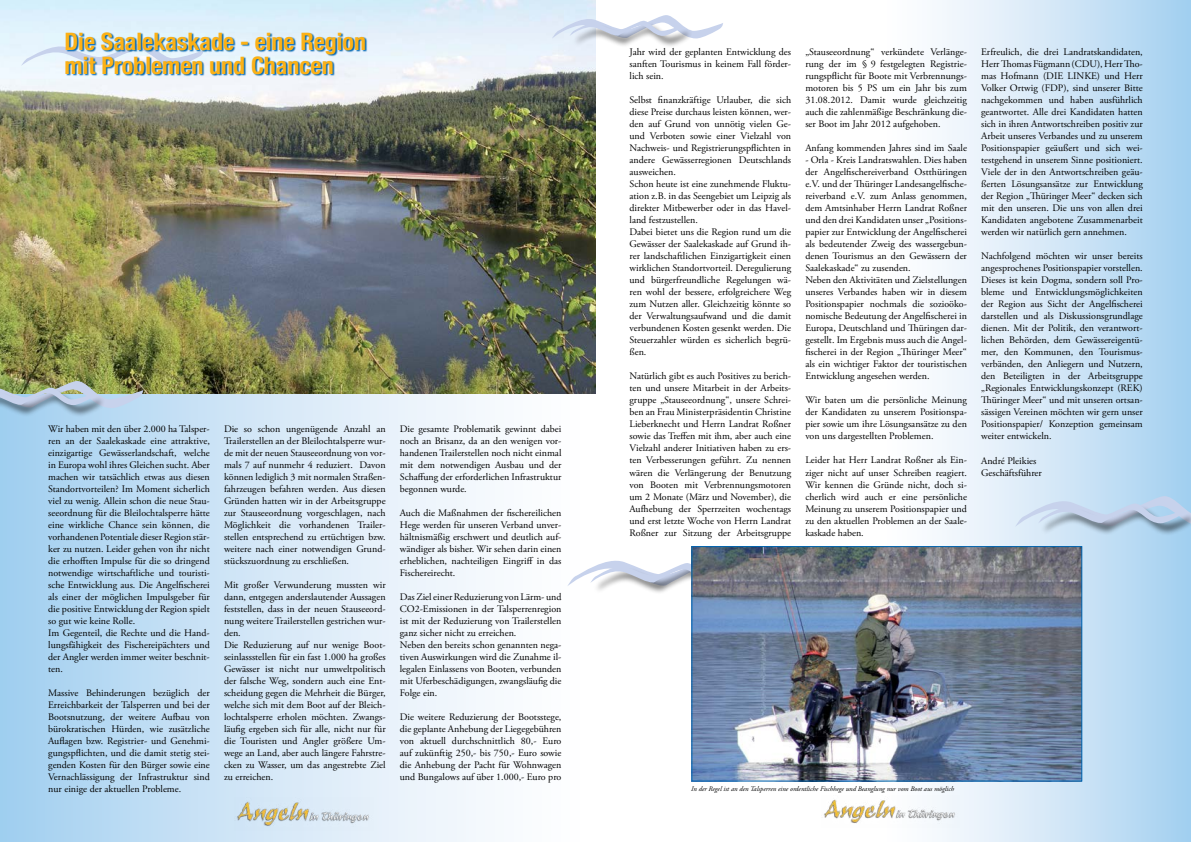
<style>
.page{position:relative;width:1191px;height:842px;background:#fff}
.page>*{position:absolute;margin:0;border:0;box-sizing:border-box;transform-origin:0 0}
.t1{font:700 condensed 24px/24px "Helvetica Neue";color:#fcb116}
.t2{font:10px/12px "Adobe Garamond Pro";color:#000;text-align:justify}
.t3{font:italic 7px "Adobe Garamond Pro";color:#000}
</style>
<div class="page">
<div style="left:0;top:0;width:595px;height:842px;background:linear-gradient(to right,#a6d0f0,#fff)"></div>
<img style="left:0;top:0;width:595px;height:393px">
<div style="left:593px;top:565px;width:154px;height:30px;background:#000;opacity:.51"></div>
<svg style="left:567px;top:554px;width:124px;height:35px"></svg>
<div style="left:0;top:389px;width:106px;height:28px;background:#000;opacity:.51"></div>
<img style="left:0;top:380px;width:143px;height:31px">
<svg style="left:21px;top:41px;width:45px;height:27px"></svg>
<svg style="left:66px;top:33px;width:302px;height:44px;background:#97c1e1"></svg>
<div style="left:572px;top:23px;width:120px;height:25px;background:#000;opacity:.51"></div>
<svg style="left:552px;top:14px;width:171px;height:27px"></svg>
<div style="left:878px;top:0;width:313px;height:842px;background:linear-gradient(to right,#fff,#a7d1f0)"></div>
<img style="left:824px;top:795px;width:136px;height:33px">
<img style="left:234px;top:798px;width:139px;height:32px">
<div style="left:1040px;top:505px;width:151px;height:31px;background:#000;opacity:.51"></div>
<svg style="left:1015px;top:495px;width:176px;height:34px;background:#bbd0e5"></svg>
<img style="left:693px;top:548px;width:387px;height:231px">
<div style="left:691px;top:546px;width:391px;height:235px;border:1px solid #0066b3"></div>
<h1 class="t1" style="left:64px;top:28px;width:303px">Die Saalekaskade - eine Region mit Problemen und Chancen</h1>
<p class="t2" style="left:48px;top:423px;width:163px;text-align:left">Wir haben mit den über 2.000 ha Talsper&shy;ren an der Saalekaskade eine attraktive, einzigartige Gewässerlandschaft, welche in Europa wohl ihres Gleichen sucht. Aber machen wir tatsächlich etwas aus diesen Standortvorteilen? Im Moment sicherlich viel zu wenig. Allein schon die neue Stau&shy;seeordnung für die Bleilochtalsperre hätte eine wirkliche Chance sein können, die vorhandenen Potentiale dieser Region stär&shy;ker zu nutzen. Leider gehen von ihr nicht die erhofften Impulse für die so dringend notwendige wirtschaftliche und touristi&shy;sche Entwicklung aus. Die Angelfischerei als einer der möglichen Impulsgeber für die positive Entwicklung der Region spielt so gut wie keine Rolle.<br>Im Gegenteil, die Rechte und die Hand&shy;lungsfähigkeit des Fischereipächters und der Angler werden immer weiter beschnit&shy;ten.</p>
<p class="t2" style="left:48px;top:687px;width:163px">Massive Behinderungen bezüglich der Erreichbarkeit der Talsperren und bei der Bootsnutzung, der weitere Aufbau von bürokratischen Hürden, wie zusätzliche Auflagen bzw. Registrier- und Genehmi&shy;gungspflichten, und die damit stetig stei&shy;genden Kosten für den Bürger sowie eine Vernachlässigung der Infrastruktur sind nur einige der aktuellen Probleme.</p>
<p class="t2" style="left:224px;top:423px;width:163px">Die so schon ungenügende Anzahl an Trailerstellen an der Bleilochtalsperre wur&shy;de mit der neuen Stauseeordnung von vor&shy;mals 7 auf nunmehr 4 reduziert. Davon können lediglich 3 mit normalen Straßen&shy;fahrzeugen befahren werden. Aus diesen Gründen hatten wir in der Arbeitsgruppe zur Stauseeordnung vorgeschlagen, nach Möglichkeit die vorhandenen Trailer&shy;stellen entsprechend zu ertüchtigen bzw. weitere nach einer notwendigen Grund&shy;stückszuordnung zu erschließen.</p>
<p class="t2" style="left:224px;top:579px;width:163px;text-align:left">Mit großer Verwunderung mussten wir dann, entgegen anderslautender Aussagen feststellen, dass in der neuen Stauseeord&shy;nung weitere Trailerstellen gestrichen wur&shy;den.<br>Die Reduzierung auf nur wenige Boot&shy;seinlassstellen für ein fast 1.000 ha großes Gewässer ist nicht nur umweltpolitisch der falsche Weg, sondern auch eine Ent&shy;scheidung gegen die Mehrheit die Bürger, welche sich mit dem Boot auf der Bleich&shy;lochtalsperre erholen möchten. Zwangs&shy;läufig ergeben sich für alle, nicht nur für die Touristen und Angler größere Um&shy;wege an Land, aber auch längere Fahrstre&shy;cken zu Wasser, um das angestrebte Ziel zu erreichen.</p>
<p class="t2" style="left:400px;top:423px;width:163px">Die gesamte Problematik gewinnt dabei noch an Brisanz, da an den wenigen vor&shy;handenen Trailerstellen noch nicht einmal mit dem notwendigen Ausbau und der Schaffung der erforderlichen Infrastruktur begonnen wurde.</p>
<p class="t2" style="left:400px;top:507px;width:163px">Auch die Maßnahmen der fischereilichen Hege werden für unseren Verband unver&shy;hältnismäßig erschwert und deutlich auf&shy;wändiger als bisher. Wir sehen darin einen erheblichen, nachteiligen Eingriff in das Fischereirecht.</p>
<p class="t2" style="left:400px;top:591px;width:163px;text-align:left">Das Ziel einer Reduzierung von Lärm- und CO2-Emissionen in der Talsperrenregion ist mit der Reduzierung von Trailerstellen ganz sicher nicht zu erreichen.<br>Neben den bereits schon genannten nega&shy;tiven Auswirkungen wird die Zunahme il&shy;legalen Einlassens von Booten, verbunden mit Uferbeschädigungen, zwangsläufig die Folge ein.</p>
<p class="t2" style="left:400px;top:711px;width:163px">Die weitere Reduzierung der Bootsstege, die geplante Anhebung der Liegegebühren von aktuell durchschnittlich 80,- Euro auf zukünftig 250,- bis 750,- Euro sowie die Anhebung der Pacht für Wohnwagen und Bungalows auf über 1.000,- Euro pro</p>
<p class="t2" style="left:629px;top:47px;width:163px">Jahr wird der geplanten Entwicklung des sanften Tourismus in keinem Fall förder&shy;lich sein.</p>
<p class="t2" style="left:629px;top:95px;width:163px;text-align:left">Selbst finanzkräftige Urlauber, die sich diese Preise durchaus leisten können, wer&shy;den auf Grund von unnötig vielen Ge&shy;und Verboten sowie einer Vielzahl von Nachweis- und Registrierungspflichten in andere Gewässerregionen Deutschlands ausweichen.<br>Schon heute ist eine zunehmende Fluktu&shy;ation z.B. in das Seengebiet um Leipzig als direkter Mitbewerber oder in das Havel&shy;land festzustellen.<br>Dabei bietet uns die Region rund um die Gewässer der Saalekaskade auf Grund ih&shy;rer landschaftlichen Einzigartigkeit einen wirklichen Standortvorteil. Deregulierung und bürgerfreundliche Regelungen wä&shy;ren wohl der bessere, erfolgreichere Weg zum Nutzen aller. Gleichzeitig könnte so der Verwaltungsaufwand und die damit verbundenen Kosten gesenkt werden. Die Steuerzahler würden es sicherlich begrü&shy;ßen.</p>
<p class="t2" style="left:629px;top:371px;width:163px">Natürlich gibt es auch Positives zu berich&shy;ten und unsere Mitarbeit in der Arbeits&shy;gruppe „Stauseeordnung“, unsere Schrei&shy;ben an Frau Ministerpräsidentin Christine Lieberknecht und Herrn Landrat Roßner sowie das Treffen mit ihm, aber auch eine Vielzahl anderer Initiativen haben zu ers&shy;ten Verbesserungen geführt. Zu nennen wären die Verlängerung der Benutzung von Booten mit Verbrennungsmotoren um 2 Monate (März und November), die Aufhebung der Sperrzeiten wochentags und erst letzte Woche von Herrn Landrat Roßner zur Sitzung der Arbeitsgruppe</p>
<p class="t2" style="left:805px;top:47px;width:163px">„Stauseeordnung“ verkündete Verlänge&shy;rung der im § 9 festgelegten Registrie&shy;rungspflicht für Boote mit Verbrennungs&shy;motoren bis 5 PS um ein Jahr bis zum 31.08.2012. Damit wurde gleichzeitig auch die zahlenmäßige Beschränkung die&shy;ser Boot im Jahr 2012 aufgehoben.</p>
<p class="t2" style="left:805px;top:143px;width:163px">Anfang kommenden Jahres sind im Saale</p>
<p class="t2" style="left:805px;top:155px;width:163px;text-align:left">- Orla - Kreis Landratswahlen. Dies haben der Angelfischereiverband Ostthüringen e.V. und der Thüringer Landesangelfische&shy;reiverband e.V. zum Anlass genommen, dem Amtsinhaber Herrn Landrat Roßner und den drei Kandidaten unser „Positions&shy;papier zur Entwicklung der Angelfischerei als bedeutender Zweig des wassergebun&shy;denen Tourismus an den Gewässern der Saalekaskade“ zu zusenden.<br>Neben den Aktivitäten und Zielstellungen unseres Verbandes haben wir in diesem Positionspapier nochmals die sozioöko&shy;nomische Bedeutung der Angelfischerei in Europa, Deutschland und Thüringen dar&shy;gestellt. Im Ergebnis muss auch die Angel&shy;fischerei in der Region „Thüringer Meer“ als ein wichtiger Faktor der touristischen Entwicklung angesehen werden.</p>
<p class="t2" style="left:805px;top:395px;width:163px">Wir baten um die persönliche Meinung der Kandidaten zu unserem Positionspa&shy;pier sowie um ihre Lösungsansätze zu den von uns dargestellten Problemen.</p>
<p class="t2" style="left:805px;top:455px;width:163px">Leider hat Herr Landrat Roßner als Ein&shy;ziger nicht auf unser Schreiben reagiert.<br>Wir kennen die Gründe nicht, doch si&shy;cherlich wird auch er eine persönliche Meinung zu unserem Positionspapier und zu den aktuellen Problemen an der Saale&shy;kaskade haben.</p>
<p class="t2" style="left:981px;top:47px;width:163px">Erfreulich, die drei Landratskandidaten, Herr Thomas Fügmann (CDU), Herr Tho&shy;mas Hofmann (DIE LINKE) und Herr Volker Ortwig (FDP), sind unserer Bitte nachgekommen und haben ausführlich geantwortet. Alle drei Kandidaten hatten sich in ihren Antwortschreiben positiv zur Arbeit unseres Verbandes und zu unserem Positionspapier geäußert und sich wei&shy;testgehend in unserem Sinne positioniert.<br>Viele der in den Antwortschreiben geäu&shy;ßerten Lösungsansätze zur Entwicklung der Region „Thüringer Meer“ decken sich mit den unseren. Die uns von allen drei Kandidaten angebotene Zusammenarbeit werden wir natürlich gern annehmen.</p>
<p class="t2" style="left:981px;top:251px;width:163px">Nachfolgend möchten wir unser bereits angesprochenes Positionspapier vorstellen.<br>Dieses ist kein Dogma, sondern soll Pro&shy;bleme und Entwicklungsmöglichkeiten der Region aus Sicht der Angelfischerei darstellen und als Diskussionsgrundlage dienen. Mit der Politik, den verantwort&shy;lichen Behörden, dem Gewässereigentü&shy;mer, den Kommunen, den Tourismus&shy;verbänden, den Anliegern und Nutzern, den Beteiligten in der Arbeitsgruppe „Regionales Entwicklungskonzept (REK)<br>Thüringer Meer“ und mit unseren ortsan&shy;sässigen Vereinen möchten wir gern unser Positionspapier/ Konzeption gemeinsam weiter entwickeln.</p>
<p class="t2" style="left:981px;top:455px;width:62px">André Pleikies<br>Geschäftsführer</p>
<p class="t3" style="left:691px;top:785px;width:264px">In der Regel ist an den Talsperren eine ordentliche Fischhege und Beanglung nur vom Boot aus möglich</p>
</div>
